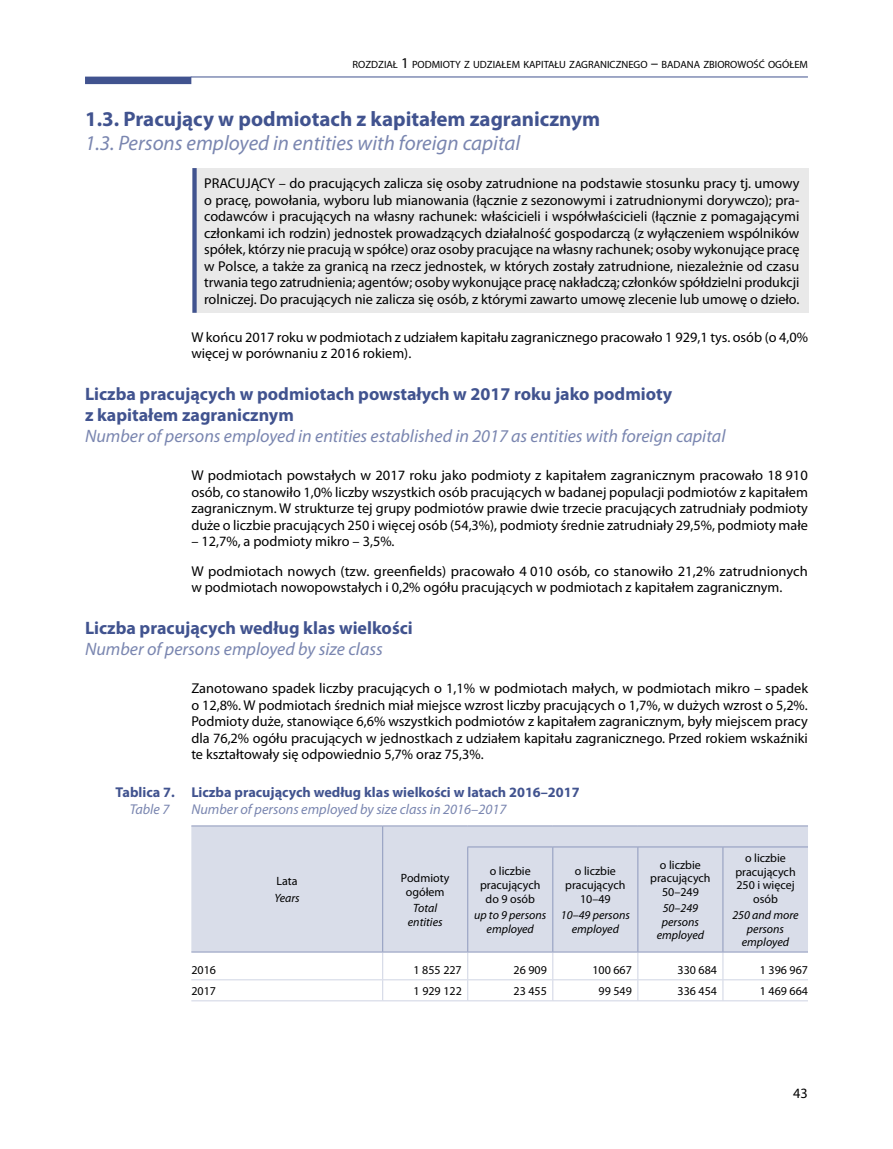
<style>
.page{position:relative;width:893px;height:1149px;background:#fff}
.page>*{position:absolute;margin:0;border:0;box-sizing:border-box;transform-origin:0 0}
.t1{font:italic 21px "Myriad Pro";color:#7a86b0}
.t2{font:700 21px "Myriad Pro";color:#41538f}
.t3{font:700 18px/21px "Myriad Pro";color:#41538f}
.t4{font:italic 18px "Myriad Pro";color:#7a86b0}
.t5{font:14.25px/16.5px "Myriad Pro";color:#000;text-align:justify}
.t6{font:700 14.25px "Myriad Pro";color:#41538f}
.t7{font:italic 14.25px "Myriad Pro";color:#7a86b0}
.t8{font:12px/13.5px "Myriad Pro";color:#000;text-align:center}
.t9{font:italic 12px/13.5px "Myriad Pro";color:#000;text-align:center}
.t10{font:10.5px "Myriad Pro";color:#000}
.s1{font-size:15px}
</style>
<div class="page">
<div style="left:85px;top:77px;width:106px;height:7px;background:#41538f"></div>
<hr style="left:191px;top:77px;width:617px;height:1px;background:#41538f">
<div style="left:192px;top:168px;width:617px;height:145px;background:#e9e9e9"></div>
<div style="left:192px;top:168px;width:5px;height:145px;background:#41538f"></div>
<div style="left:191px;top:826px;width:617px;height:125px;background:#d9dde9"></div>
<hr style="left:191px;top:825px;width:192px;height:1px;background:#8d98bc">
<hr style="left:383px;top:825px;width:85px;height:1px;background:#8d98bc">
<svg style="left:382px;top:826px;width:1px;height:20px"></svg>
<hr style="left:468px;top:825px;width:85px;height:1px;background:#8d98bc">
<hr style="left:553px;top:825px;width:85px;height:1px;background:#8d98bc">
<hr style="left:638px;top:825px;width:85px;height:1px;background:#8d98bc">
<hr style="left:723px;top:825px;width:85px;height:1px;background:#8d98bc">
<hr style="left:382px;top:846px;width:1px;height:105px;background:#8d98bc">
<hr style="left:467px;top:846px;width:86px;height:1px;background:#8d98bc">
<hr style="left:467px;top:847px;width:1px;height:104px;background:#8d98bc">
<hr style="left:553px;top:846px;width:85px;height:1px;background:#8d98bc">
<hr style="left:552px;top:847px;width:1px;height:104px;background:#8d98bc">
<hr style="left:638px;top:846px;width:85px;height:1px;background:#8d98bc">
<hr style="left:637px;top:847px;width:1px;height:104px;background:#8d98bc">
<hr style="left:723px;top:846px;width:85px;height:1px;background:#8d98bc">
<hr style="left:723px;top:847px;width:1px;height:104px;background:#8d98bc">
<hr style="left:191px;top:979px;width:192px;height:1px;background:#cfd4e3">
<hr style="left:383px;top:979px;width:85px;height:1px;background:#cfd4e3">
<hr style="left:468px;top:979px;width:85px;height:1px;background:#cfd4e3">
<hr style="left:553px;top:979px;width:85px;height:1px;background:#cfd4e3">
<hr style="left:638px;top:979px;width:85px;height:1px;background:#cfd4e3">
<hr style="left:723px;top:979px;width:85px;height:1px;background:#cfd4e3">
<hr style="left:191px;top:1000px;width:192px;height:1px;background:#cfd4e3">
<hr style="left:383px;top:1000px;width:85px;height:1px;background:#cfd4e3">
<hr style="left:468px;top:1000px;width:85px;height:1px;background:#cfd4e3">
<hr style="left:553px;top:1000px;width:85px;height:1px;background:#cfd4e3">
<hr style="left:638px;top:1000px;width:85px;height:1px;background:#cfd4e3">
<hr style="left:723px;top:1000px;width:85px;height:1px;background:#cfd4e3">
<svg style="left:382px;top:952px;width:1px;height:48px"></svg>
<svg style="left:467px;top:952px;width:1px;height:48px"></svg>
<svg style="left:552px;top:952px;width:1px;height:48px"></svg>
<svg style="left:637px;top:952px;width:1px;height:48px"></svg>
<svg style="left:723px;top:952px;width:1px;height:48px"></svg>
<hr style="left:191px;top:951px;width:192px;height:1px;background:#8d98bc">
<hr style="left:383px;top:951px;width:85px;height:1px;background:#8d98bc">
<hr style="left:468px;top:951px;width:85px;height:1px;background:#8d98bc">
<hr style="left:553px;top:951px;width:85px;height:1px;background:#8d98bc">
<hr style="left:638px;top:951px;width:85px;height:1px;background:#8d98bc">
<hr style="left:723px;top:951px;width:85px;height:1px;background:#8d98bc">
<p class="t10" style="left:352px;top:58px;width:457px">ROZDZIAŁ <span class="s1">1</span> PODMIOTY Z UDZIAŁEM KAPITAŁU ZAGRANICZNEGO <span class="s1">–</span> BADANA ZBIOROWOŚĆ OGÓŁEM</p>
<h1 class="t2" style="left:85px;top:106px;width:517px">1.3. Pracujący w podmiotach z kapitałem zagranicznym</h1>
<h1 class="t1" style="left:85px;top:130px;width:437px">1.3. Persons employed in entities with foreign capital</h1>
<p class="t5" style="left:204px;top:175px;width:597px">PRACUJĄCY – do pracujących zalicza się osoby zatrudnione na podstawie stosunku pracy tj. umowy o pracę, powołania, wyboru lub mianowania (łącznie z sezonowymi i zatrudnionymi dorywczo); pra&shy;codawców i pracujących na własny rachunek: właścicieli i współwłaścicieli (łącznie z pomagającymi członkami ich rodzin) jednostek prowadzących działalność gospodarczą (z wyłączeniem wspólników spółek, którzy nie pracują w spółce) oraz osoby pracujące na własny rachunek; osoby wykonujące pracę w Polsce, a także za granicą na rzecz jednostek, w których zostały zatrudnione, niezależnie od czasu trwania tego zatrudnienia; agentów; osoby wykonujące pracę nakładczą; członków spółdzielni produkcji rolniczej. Do pracujących nie zalicza się osób, z którymi zawarto umowę zlecenie lub umowę o dzieło.</p>
<p class="t5" style="left:191px;top:328px;width:618px">W końcu 2017 roku w podmiotach z udziałem kapitału zagranicznego pracowało 1 929,1 tys. osób (o 4,0% więcej w porównaniu z 2016 rokiem).</p>
<p class="t3" style="left:85px;top:383px;width:589px">Liczba pracujących w podmiotach powstałych w 2017 roku jako podmioty z kapitałem zagranicznym</p>
<p class="t4" style="left:85px;top:425px;width:642px">Number of persons employed in entities established in 2017 as entities with foreign capital</p>
<p class="t5" style="left:191px;top:467px;width:618px">W podmiotach powstałych w 2017 roku jako podmioty z kapitałem zagranicznym pracowało 18 910 osób, co stanowiło 1,0% liczby wszystkich osób pracujących w badanej populacji podmiotów z kapitałem zagranicznym. W strukturze tej grupy podmiotów prawie dwie trzecie pracujących zatrudniały podmioty duże o liczbie pracujących 250 i więcej osób (54,3%), podmioty średnie zatrudniały 29,5%, podmioty małe</p>
<p class="t5" style="left:191px;top:526px;width:618px;line-height:29.2px">– 12,7%, a podmioty mikro – 3,5%.<br>W podmiotach nowych (tzw. greenfields) pracowało 4 010 osób, co stanowiło 21,2% zatrudnionych</p>
<p class="t5" style="left:191px;top:578px;width:593px">w podmiotach nowopowstałych i 0,2% ogółu pracujących w podmiotach z kapitałem zagranicznym.</p>
<p class="t3" style="left:85px;top:617px;width:329px">Liczba pracujących według klas wielkości</p>
<p class="t4" style="left:85px;top:638px;width:299px">Number of persons employed by size class</p>
<p class="t5" style="left:191px;top:679px;width:618px">Zanotowano spadek liczby pracujących o 1,1% w podmiotach małych, w podmiotach mikro – spadek o 12,8%. W podmiotach średnich miał miejsce wzrost liczby pracujących o 1,7%, w dużych wzrost o 5,2%.<br>Podmioty duże, stanowiące 6,6% wszystkich podmiotów z kapitałem zagranicznym, były miejscem pracy dla 76,2% ogółu pracujących w jednostkach z udziałem kapitału zagranicznego. Przed rokiem wskaźniki te kształtowały się odpowiednio 5,7% oraz 75,3%.</p>
<p class="t6" style="left:116px;top:782px;width:465px">Tablica 7. Liczba pracujących według klas wielkości w latach 2016–2017</p>
<p class="t7" style="left:130px;top:799px;width:41px">Table 7</p>
<p class="t7" style="left:191px;top:799px;width:317px">Number of persons employed by size class in 2016–2017</p>
<p class="t8" style="left:276px;top:874px;width:23px">Lata</p>
<p class="t9" style="left:274px;top:890px;width:27px">Years</p>
<p class="t8" style="left:401px;top:871px;width:50px">Podmioty ogółem</p>
<p class="t9" style="left:408px;top:901px;width:36px">Total entities</p>
<p class="t8" style="left:480px;top:864px;width:62px">o liczbie pracujących do 9 osób</p>
<p class="t9" style="left:474px;top:907px;width:74px">up to 9 persons employed</p>
<p class="t8" style="left:565px;top:864px;width:62px">o liczbie pracujących<br>10–49</p>
<p class="t9" style="left:561px;top:907px;width:71px">10–49 persons employed</p>
<p class="t8" style="left:650px;top:857px;width:62px">o liczbie pracujących<br>50–249</p>
<p class="t9" style="left:657px;top:901px;width:49px">50–249 persons employed</p>
<p class="t8" style="left:735px;top:850px;width:62px">o liczbie pracujących<br>250 i więcej osób</p>
<p class="t9" style="left:732px;top:907px;width:68px">250 and more persons employed</p>
<p class="t8" style="left:191px;top:962px;width:26px">2016</p>
<p class="t8" style="left:414px;top:962px;width:50px">1 855 227</p>
<p class="t8" style="left:513px;top:962px;width:35px">26 909</p>
<p class="t8" style="left:592px;top:962px;width:41px">100 667</p>
<p class="t8" style="left:677px;top:962px;width:41px">330 684</p>
<p class="t8" style="left:760px;top:962px;width:50px">1 396 967</p>
<p class="t8" style="left:191px;top:983px;width:26px">2017</p>
<p class="t8" style="left:414px;top:983px;width:50px">1 929 122</p>
<p class="t8" style="left:514px;top:983px;width:35px">23 455</p>
<p class="t8" style="left:599px;top:983px;width:35px">99 549</p>
<p class="t8" style="left:677px;top:983px;width:41px">336 454</p>
<p class="t8" style="left:760px;top:983px;width:50px">1 469 664</p>
<p class="t5" style="left:793px;top:1083px;width:16px">43</p>
</div>
